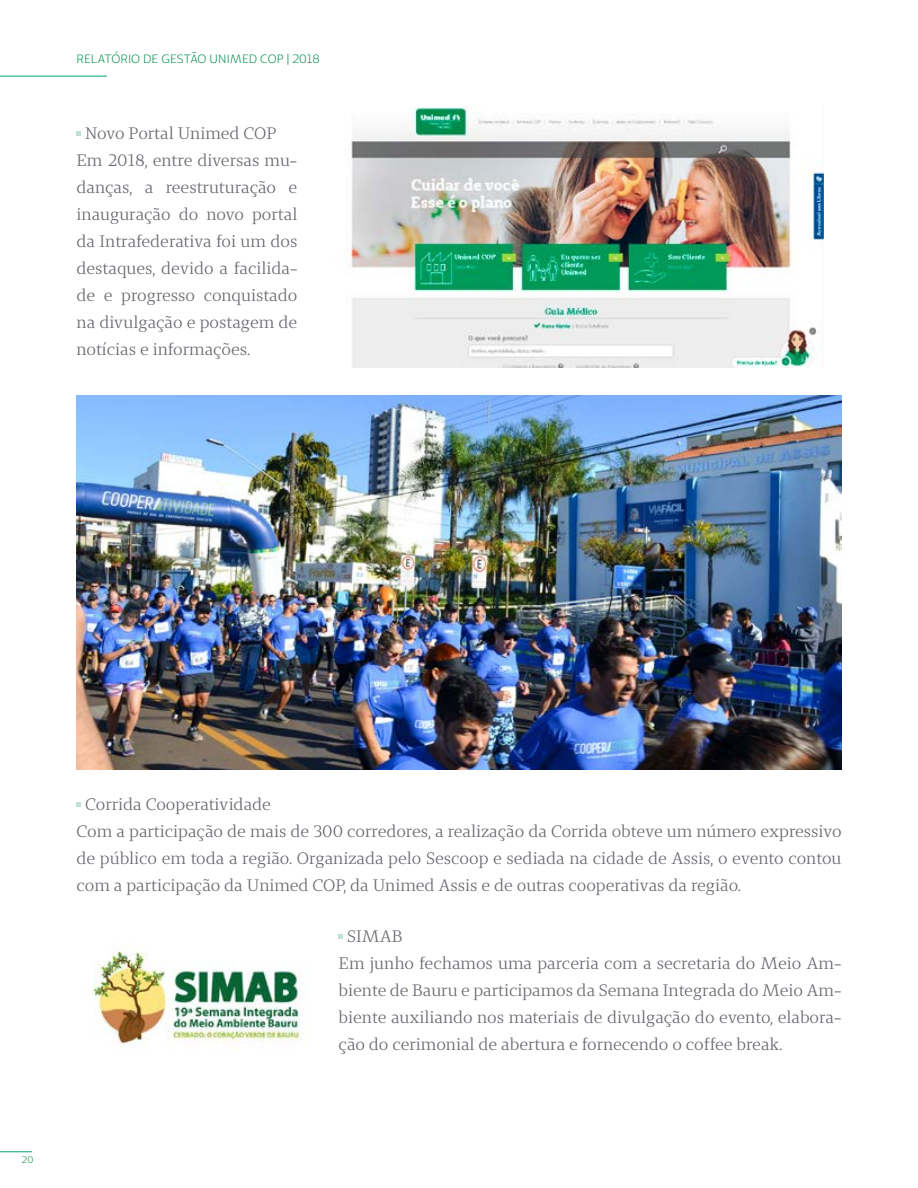
<style>
.page{position:relative;width:918px;height:1188px;background:#fff}
.page>*{position:absolute;margin:0;border:0;box-sizing:border-box;transform-origin:0 0}
.t1{font:16.5px/27px "Unimed Serif";color:#65656d}
.t2{font:12px "Unimed Sans";letter-spacing:.01em;color:#008d4b}
.t3{font:9.45px "Unimed Sans";color:#008d4b}
</style>
<div class="page">
<hr style="left:0;top:76px;width:107px;height:1px;background:#00a573">
<hr style="left:0;top:1151px;width:32px;height:1px;background:#00a573">
<svg style="left:77px;top:132px;width:4px;height:4px"></svg>
<img style="left:346px;top:106px;width:477px;height:262px">
<svg style="left:77px;top:802px;width:4px;height:5px"></svg>
<img style="left:77px;top:395px;width:764px;height:375px">
<svg style="left:339px;top:934px;width:4px;height:5px"></svg>
<img style="left:93px;top:948px;width:209px;height:101px">
<p class="t2" style="left:77px;top:51px;width:245px">RELATÓRIO DE GESTÃO UNIMED COP | 2018</p>
<p class="t1" style="left:77px;top:120px;width:222px;text-indent:9px">Novo Portal Unimed COP<br>Em 2018, entre diversas mu&shy;danças, a reestruturação e inauguração do novo portal da Intrafederativa foi um dos destaques, devido a facilida&shy;de e progresso conquistado na divulgação e postagem de notícias e informações.</p>
<p class="t3" style="left:22px;top:1154px;width:13px">20</p>
<p class="t1" style="left:77px;top:790px;width:767px;text-indent:9px">Corrida Cooperatividade<br>Com a participação de mais de 300 corredores, a realização da Corrida obteve um número expressivo de público em toda a região. Organizada pelo Sescoop e sediada na cidade de Assis, o evento contou com a participação da Unimed COP, da Unimed Assis e de outras cooperativas da região.</p>
<p class="t1" style="left:339px;top:923px;width:504px;text-indent:9px">SIMAB<br>Em junho fechamos uma parceria com a secretaria do Meio Am&shy;biente de Bauru e participamos da Semana Integrada do Meio Am&shy;biente auxiliando nos materiais de divulgação do evento, elabora&shy;ção do cerimonial de abertura e fornecendo o coffee break.</p>
</div>
